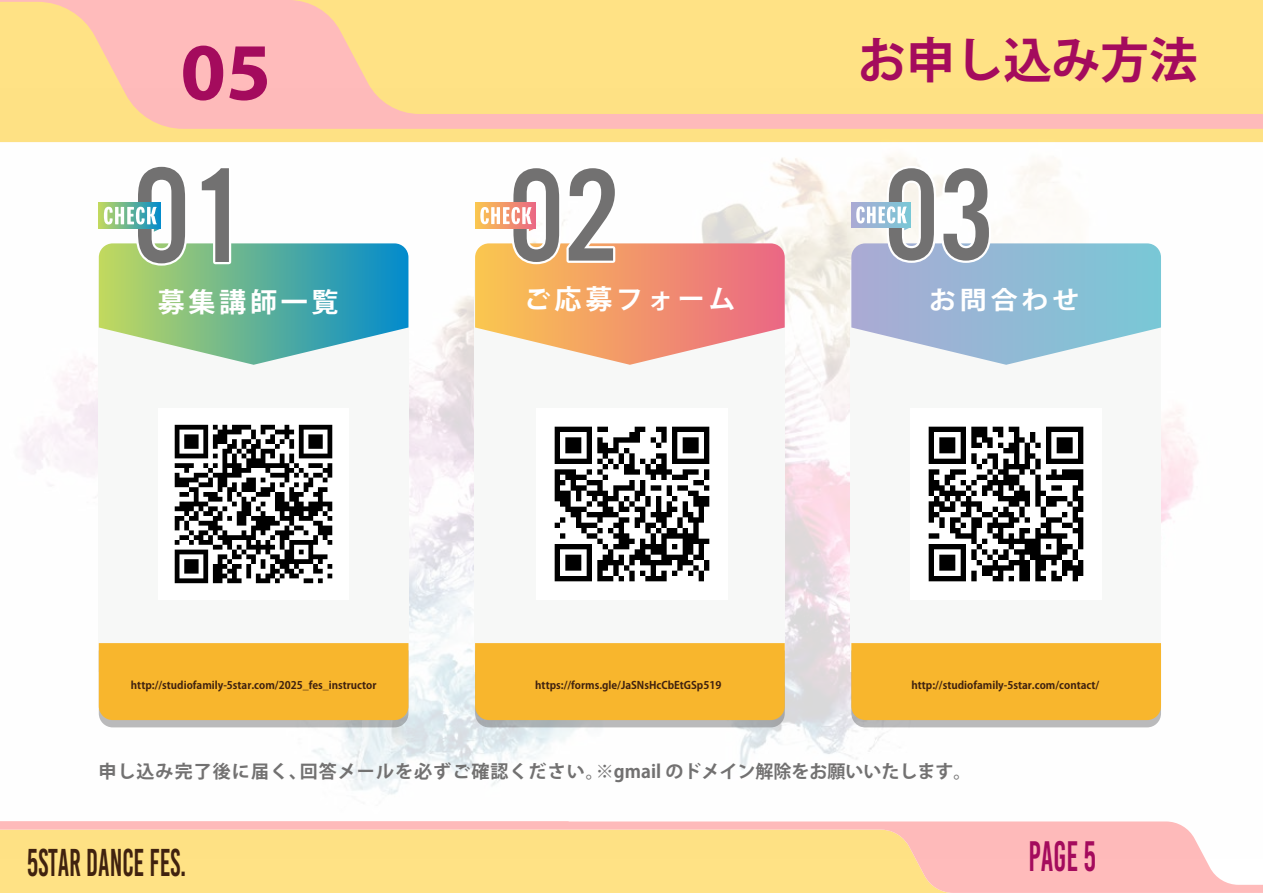
<style>
.page{position:relative;width:1263px;height:893px;background:#fff}
.page>*{position:absolute;margin:0;border:0;box-sizing:border-box;transform-origin:0 0}
.t1{font:700 48.6px "Koz Go Pr 6 N";color:#a40b5d}
.t2{font:42.45px "Bebas Kai";color:#a40b5d;scale:.71 1}
.t3{font:38.7px "Bebas Kai";color:#40220f;scale:.71 1}
.t4{font:700 27px "Koz Go Pr 6 N";letter-spacing:.14em;color:#fff}
.t5{font:700 24.75px "Koz Go Pr 6 N";letter-spacing:.14em;color:#fff;scale:1.09 1}
.t6{font:700 18px "Koz Go Pr 6 N";letter-spacing:.06em;color:#727171}
.t7{font:700 10.5px "Koz Go Pr 6 N";color:#40220f}
</style>
<div class="page">
<svg style="left:0;top:2px;width:1263px;height:87px;background:#fedb8e"></svg>
<svg style="left:0;top:858px;width:1263px;height:35px;background:#fed995"></svg>
<img style="left:0;top:89px;width:1263px;height:769px">
<svg style="left:183px;top:46px;width:40px;height:55px;background:#c74f81"></svg>
<svg style="left:229px;top:46px;width:38px;height:55px;background:#cc5886"></svg>
<div style="left:98px;top:270px;width:310px;height:401px;background:#f7f8f7"></div>
<svg style="left:99px;top:643px;width:309px;height:84px;background:#f2b639"></svg>
<div style="left:475px;top:270px;width:310px;height:401px;background:#f7f8f7"></div>
<svg style="left:475px;top:643px;width:310px;height:84px;background:#f2b639"></svg>
<div style="left:851px;top:270px;width:310px;height:401px;background:#f7f8f7"></div>
<svg style="left:851px;top:643px;width:310px;height:84px;background:#f2b639"></svg>
<div style="left:98px;top:202px;width:63px;height:26px;background:#c2d95e"></div>
<svg style="left:99px;top:162px;width:309px;height:203px"></svg>
<svg style="left:475px;top:164px;width:310px;height:201px"></svg>
<svg style="left:851px;top:164px;width:310px;height:201px"></svg>
<img style="left:928px;top:426px;width:156px;height:156px">
<img style="left:174px;top:424px;width:159px;height:160px">
<img style="left:554px;top:426px;width:156px;height:156px">
<h1 class="t1" style="left:858px;top:33px;width:341px">お申し込み方法</h1>
<h3 class="t4" style="left:158px;top:287px;width:182px">募集講師一覧</h3>
<h3 class="t4" style="left:524px;top:283px;width:213px">ご応募フォーム</h3>
<h3 class="t5" style="left:929px;top:286px;width:139px">お問合わせ</h3>
<p class="t7" style="left:131px;top:679px;width:247px">http://studiofamily-5star.com/2025_fes_instructor</p>
<p class="t7" style="left:535px;top:679px;width:188px">https://forms.gle/JaSNsHcCbEtGSp519</p>
<p class="t7" style="left:911px;top:679px;width:189px">http://studiofamily-5star.com/contact/</p>
<h3 class="t6" style="left:98px;top:761px;width:875px">申し込み完了後に届く、回答メールを必ずご確認ください。※gmail のドメイン解除をお願いいたします。</h3>
<h3 class="t3" style="left:27px;top:842px;width:226px">5STAR DANCE FES.</h3>
<h2 class="t2" style="left:1028px;top:834px;width:97px">page 5</h2>
</div>
